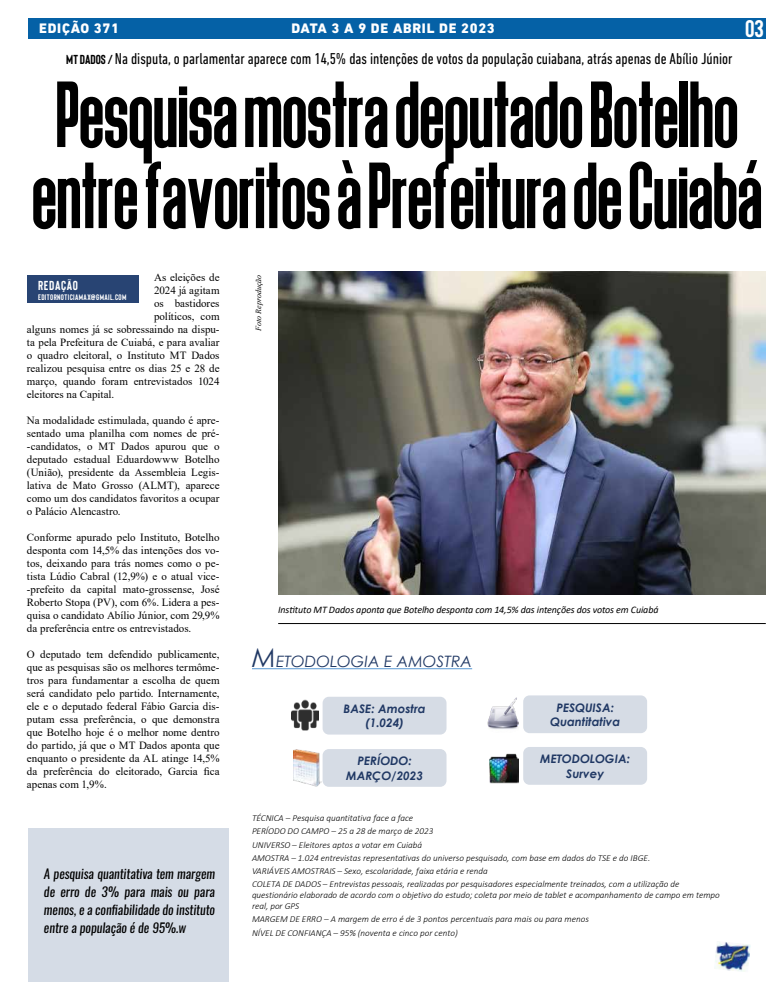
<style>
.page{position:relative;width:780px;height:993px;background:#fff}
.page>*{position:absolute;margin:0;border:0;box-sizing:border-box;transform-origin:0 0}
.t1{font:100px/81px "Deutschlander";color:#000}
.t2{font:700 24px "Bison";color:#fff}
.t3{font:condensed 16px "DIN Next LT Pro";color:#000}
.t4{font:italic 15.7px "Century Gothic";color:#203864}
.t5{font:800 14px "DIN Next LT Pro";letter-spacing:.05em;color:#fff}
.t6{font:italic 13px/18px "Oswald";color:#000;text-align:justify}
.t7{font:700 13px "Bison";letter-spacing:.05em;color:#fff}
.t8{font:italic 700 11.8px/14.1px "Century Gothic";color:#203864;text-align:center}
.t9{font:11px/13px "Times New Roman";color:#000;text-align:justify}
.t10{font:italic 10px "Calibri";letter-spacing:-.01em;color:#000}
.t11{font:italic 300 9.2px/13.2px "Calibri";color:#000}
.t12{font:700 8px "Bison";letter-spacing:.05em;color:#fff}
.t13{font:italic 8px "Times New Roman";color:#000}
.s1{font-family:"Bison";font-weight:700;font-stretch:normal;font-size:13px}
.s2{font-size:26.1px}
</style>
<div class="page">
<div style="left:28px;top:18px;width:737px;height:21px;background:#0561a6"></div>
<img style="left:278px;top:271px;width:487px;height:323px">
<svg style="left:252px;top:668px;width:220px;height:1px"></svg>
<div style="left:322px;top:696px;width:124px;height:38px;background:#d6dce5;border-radius:6px"></div>
<img style="left:291px;top:699px;width:27px;height:30px">
<div style="left:322px;top:748px;width:124px;height:38px;background:#d6dce5;border-radius:6px"></div>
<img style="left:293px;top:749px;width:29px;height:36px">
<div style="left:523px;top:695px;width:124px;height:38px;background:#d6dce5;border-radius:6px"></div>
<div style="left:523px;top:746px;width:124px;height:38px;background:#d6dce5;border-radius:6px"></div>
<img style="left:488px;top:697px;width:30px;height:32px">
<img style="left:490px;top:753px;width:28px;height:31px">
<img style="left:715px;top:942px;width:35px;height:29px">
<hr style="left:278px;top:623px;width:487px;height:1px;background:#000">
<div style="left:28px;top:828px;width:200px;height:153px;background:#d5dce6"></div>
<div style="left:27px;top:275px;width:112px;height:27px;background:#284473"></div>
<p class="t5" style="left:39px;top:20px;width:81px">EDIÇÃO 371</p>
<p class="t5" style="left:291px;top:20px;width:205px">DATA 3 A 9 DE ABRIL DE 2023</p>
<h2 class="t2" style="left:745px;top:16px;width:20px">03</h2>
<h3 class="t3" style="left:66px;top:50px;width:667px"><span class="s1">MT DADOS /</span> Na disputa, o parlamentar aparece com 14,5% das intenções de votos da população cuiabana, atrás apenas de Abílio Júnior</h3>
<h1 class="t1" style="left:33px;top:75px;width:731px">Pesquisa mostra deputado Botelho entre favoritos à Prefeitura de Cuiabá</h1>
<p class="t9" style="left:154px;top:270px;width:67px">As eleições de</p>
<p class="t9" style="left:154px;top:283px;width:67px">2024 já agitam</p>
<p class="t9" style="left:154px;top:296px;width:67px">os bastidores</p>
<p class="t9" style="left:154px;top:309px;width:67px">políticos, com</p>
<p class="t9" style="left:27px;top:322px;width:194px">alguns nomes já se sobressaindo na dispu-</p>
<p class="t9" style="left:27px;top:335px;width:194px">ta pela Prefeitura de Cuiabá, e para avaliar</p>
<p class="t9" style="left:27px;top:348px;width:194px">o quadro eleitoral, o Instituto MT Dados</p>
<p class="t9" style="left:27px;top:361px;width:194px">realizou pesquisa entre os dias 25 e 28 de</p>
<p class="t9" style="left:27px;top:374px;width:194px">março, quando foram entrevistados 1024</p>
<p class="t9" style="left:27px;top:387px;width:89px">eleitores na Capital.</p>
<p class="t9" style="left:27px;top:413px;width:194px">Na modalidade estimulada, quando é apre&shy;sentado uma planilha com nomes de pré--candidatos, o MT Dados apurou que o deputado estadual Eduardowww Botelho (União), presidente da Assembleia Legis&shy;lativa de Mato Grosso (ALMT), aparece como um dos candidatos favoritos a ocupar o Palácio Alencastro.</p>
<p class="t9" style="left:27px;top:530px;width:194px">Conforme apurado pelo Instituto, Botelho desponta com 14,5% das intenções dos vo&shy;tos, deixando para trás nomes como o pe&shy;tista Lúdio Cabral (12,9%) e o atual vice--prefeito da capital mato-grossense, José Roberto Stopa (PV), com 6%. Lidera a pes&shy;quisa o candidato Abílio Júnior, com 29,9% da preferência entre os entrevistados.</p>
<p class="t9" style="left:27px;top:647px;width:194px">O deputado tem defendido publicamente, que as pesquisas são os melhores termôme&shy;tros para fundamentar a escolha de quem será candidato pelo partido. Internamente, ele e o deputado federal Fábio Garcia dis&shy;putam essa preferência, o que demonstra que Botelho hoje é o melhor nome dentro do partido, já que o MT Dados aponta que enquanto o presidente da AL atinge 14,5% da preferência do eleitorado, Garcia fica apenas com 1,9%.</p>
<p class="t7" style="left:38px;top:278px;width:41px">REDAÇÃO</p>
<p class="t12" style="left:38px;top:292px;width:90px">EDITORNOTICIAMAX@GMAIL.COM</p>
<p class="t6" style="left:44px;top:864px;width:173px">A pesquisa quantitativa tem margem de erro de 3% para mais ou para menos, e a confiabilidade do instituto entre a população é de 95%.w</p>
<p class="t13" style="left:253px;top:331px;width:57px;rotate:-90deg">Foto Reprodução</p>
<p class="t10" style="left:278px;top:602px;width:382px">Instituto MT Dados aponta que Botelho desponta com 14,5% das intenções dos votos em Cuiabá</p>
<h3 class="t4" style="left:252px;top:649px;width:222px"><span class="s2">M</span>ETODOLOGIA E AMOSTRA</h3>
<p class="t8" style="left:343px;top:701px;width:83px">BASE: Amostra (1.024)</p>
<p class="t8" style="left:346px;top:753px;width:78px">PERÍODO:<br>MARÇO/2023</p>
<p class="t8" style="left:550px;top:699px;width:72px">PESQUISA:<br>Quantitativa</p>
<p class="t8" style="left:540px;top:751px;width:91px">METODOLOGIA:<br>Survey</p>
<p class="t11" style="left:252px;top:811px;width:429px">TÉCNICA – Pesquisa quantitativa face a face<br>PERÍODO DO CAMPO – 25 a 28 de março de 2023<br>UNIVERSO – Eleitores aptos a votar em Cuiabá<br>AMOSTRA – 1.024 entrevistas representativas do universo pesquisado, com base em dados do TSE e do IBGE.<br>VARIÁVEIS AMOSTRAIS – Sexo, escolaridade, faixa etária e renda<br>COLETA DE DADOS – Entrevistas pessoais, realizadas por pesquisadores especialmente treinados, com a utilização de</p>
<p class="t11" style="left:252px;top:889px;width:469px;line-height:11px">questionário elaborado de acordo com o objetivo do estudo; coleta por meio de tablet e acompanhamento de campo em tempo real, por GPS</p>
<p class="t11" style="left:252px;top:912px;width:338px">MARGEM DE ERRO – A margem de erro é de 3 pontos percentuais para mais ou para menos<br>NÍVEL DE CONFIANÇA – 95% (noventa e cinco por cento)</p>
</div>
